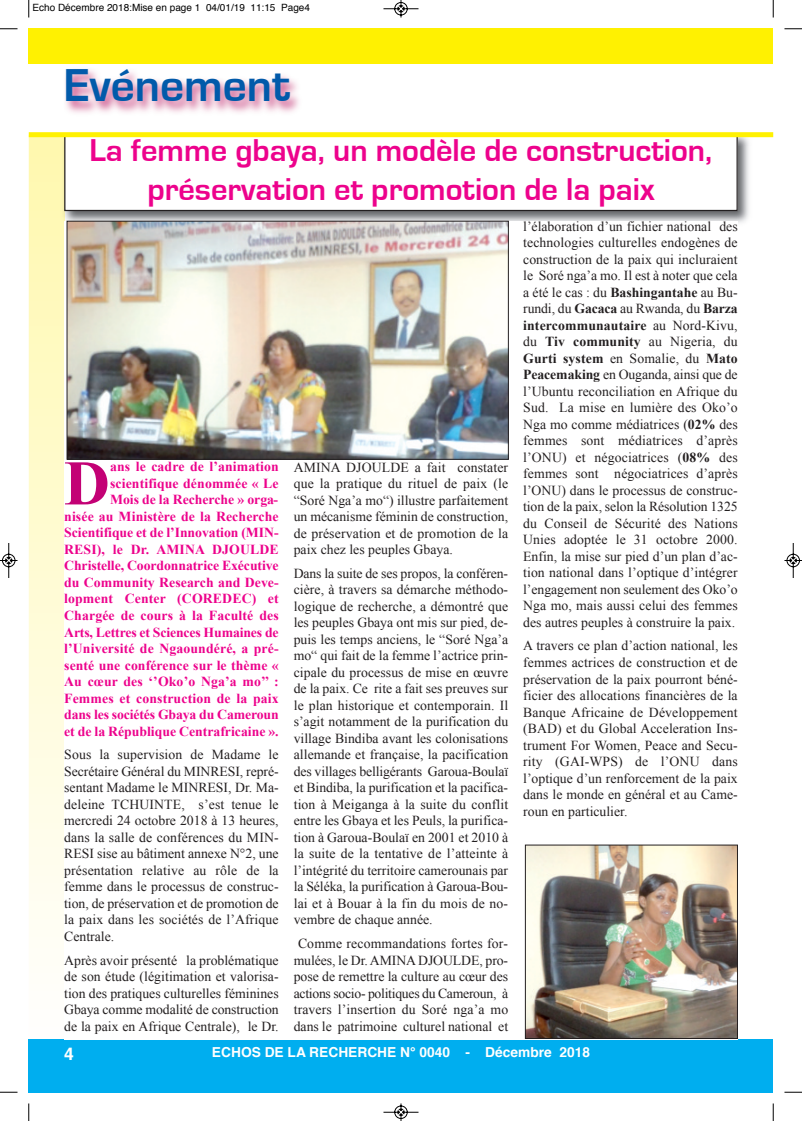
<style>
.page{position:relative;width:802px;height:1121px;background:#fff}
.page>*{position:absolute;margin:0;border:0;box-sizing:border-box;transform-origin:0 0}
.t1{font:700 63.5px "Times New Roman";color:#c30175}
.t2{font:700 47.5px "Eurostile";color:#015aaa}
.t3{font:700 32.5px/39px "Eurostile";color:#ed028c;text-align:center}
.t4{font:700 17.5px "Helvetica";color:#fff}
.t5{font:13.75px/16.5px "Times New Roman";color:#231f20;text-align:justify}
.t6{font:700 13.75px/16.5px "Times New Roman";letter-spacing:.005em;color:#ed028c;text-align:right}
.t7{font:700 13.75px "Helvetica";color:#fff}
.t8{font:10px "Helvetica";color:#000}
.s1{font-weight:700}
</style>
<div class="page">
<div style="left:29px;top:1039px;width:744px;height:53px;background:#00aeef"></div>
<img style="left:65px;top:69px;width:234px;height:44px">
<img style="left:59px;top:145px;width:690px;height:82px">
<img style="left:737px;top:137px;width:17px;height:8px">
<svg style="left:54px;top:137px;width:10px;height:8px"></svg>
<div style="left:65px;top:135px;width:672px;height:75px;background:#fff"></div>
<div style="left:64px;top:134px;width:673px;height:77px;border:1px solid #231f20"></div>
<div style="left:64px;top:221px;width:673px;height:819px;background:#fff"></div>
<div style="left:29px;top:29px;width:744px;height:35px;background:#fff101"></div>
<div style="left:29px;top:132px;width:744px;height:5px;background:#fff101"></div>
<img style="left:69px;top:223px;width:437px;height:234px">
<div style="left:67px;top:221px;width:441px;height:238px;border:1px solid #231f20"></div>
<img style="left:527px;top:846px;width:208px;height:190px">
<div style="left:525px;top:844px;width:212px;height:194px;border:1px solid #231f20"></div>
<svg style="left:28px;top:0;width:2px;height:18px"></svg>
<svg style="left:0;top:28px;width:18px;height:2px"></svg>
<svg style="left:773px;top:0;width:1px;height:18px"></svg>
<svg style="left:784px;top:28px;width:18px;height:2px"></svg>
<svg style="left:28px;top:1103px;width:2px;height:17px"></svg>
<svg style="left:0;top:1091px;width:18px;height:2px"></svg>
<svg style="left:773px;top:1103px;width:1px;height:17px"></svg>
<svg style="left:784px;top:1091px;width:18px;height:2px"></svg>
<svg style="left:383px;top:0;width:36px;height:18px"></svg>
<svg style="left:383px;top:1103px;width:36px;height:17px"></svg>
<svg style="left:0;top:543px;width:18px;height:35px"></svg>
<svg style="left:784px;top:543px;width:18px;height:35px"></svg>
<p class="t8" style="left:32px;top:4px;width:279px">Echo Décembre 2018:Mise en page 1 04/01/19 11:15 Page4</p>
<h2 class="t2" style="left:64px;top:63px;width:228px">Evénement</h2>
<h3 class="t3" style="left:89px;top:132px;width:624px">La femme gbaya, un modèle de construction, préservation et promotion de la paix</h3>
<p class="t6" style="left:64px;top:458px;width:216px">ans le cadre de l’animation scientifique dénommée « Le<br>Mois de la Recherche » orga-<br>nisée au Ministère de la Recherche<br>Scientifique et de l’Innovation (MIN-<br>RESI), le Dr. AMINA DJOULDE<br>Christelle, Coordonnatrice Exécutive du Community Research and Deve&shy;lopment Center (COREDEC) et<br>Chargée de cours à la Faculté des<br>Arts, Lettres et Sciences Humaines de l’Université de Ngaoundéré, a pré&shy;senté une conférence sur le thème «<br>Au cœur des ‘’Oko’o Nga’a mo’’ :<br>Femmes et construction de la paix dans les sociétés Gbaya du Cameroun et de la République Centrafricaine ».</p>
<p class="t5" style="left:64px;top:746px;width:216px">Sous la supervision de Madame le Secrétaire Général du MINRESI, repré&shy;sentant Madame le MINRESI, Dr. Ma&shy;deleine TCHUINTE, s’est tenue le mercredi 24 octobre 2018 à 13 heures, dans la salle de conférences du MIN-RESI sise au bâtiment annexe N°2, une présentation relative au rôle de la femme dans le processus de construc&shy;tion, de préservation et de promotion de la paix dans les sociétés de l’Afrique Centrale.</p>
<p class="t5" style="left:64px;top:951px;width:216px">Après avoir présenté la problématique de son étude (légitimation et valorisa&shy;tion des pratiques culturelles féminines Gbaya comme modalité de construction de la paix en Afrique Centrale), le Dr.</p>
<h1 class="t1" style="left:64px;top:448px;width:47px">D</h1>
<p class="t5" style="left:294px;top:459px;width:216px">AMINA DJOULDE a fait constater que la pratique du rituel de paix (le “Soré Nga’a mo“) illustre parfaitement un mécanisme féminin de construction, de préservation et de promotion de la paix chez les peuples Gbaya.</p>
<p class="t5" style="left:294px;top:565px;width:216px">Dans la suite de ses propos, la conféren&shy;cière, à travers sa démarche méthodo&shy;logique de recherche, a démontré que les peuples Gbaya ont mis sur pied, de&shy;puis les temps anciens, le “Soré Nga’a mo“ qui fait de la femme l’actrice prin&shy;cipale du processus de mise en œuvre de la paix. Ce rite a fait ses preuves sur le plan historique et contemporain. Il s’agit notamment de la purification du village Bindiba avant les colonisations allemande et française, la pacification des villages belligérants Garoua-Boulaï et Bindiba, la purification et la pacifica&shy;tion à Meiganga à la suite du conflit entre les Gbaya et les Peuls, la purifica&shy;tion à Garoua-Boulaï en 2001 et 2010 à la suite de la tentative de l’atteinte à l’intégrité du territoire camerounais par la Séléka, la purification à Garoua-Bou&shy;lai et à Bouar à la fin du mois de no&shy;vembre de chaque année.</p>
<p class="t5" style="left:294px;top:935px;width:216px;text-align:center">Comme recommandations fortes for&shy;mulées, le Dr. AMINA DJOULDE, pro&shy;pose de remettre la culture au cœur des actions socio- politiques du Cameroun, à travers l’insertion du Soré nga’a mo dans le patrimoine culturel national et</p>
<p class="t5" style="left:523px;top:218px;width:216px">l’élaboration d’un fichier national des technologies culturelles endogènes de construction de la paix qui incluraient le Soré nga’a mo. Il est à noter que cela a été le cas : du <span class="s1">Bashingantahe</span> au Bu&shy;rundi, du <span class="s1">Gacaca</span> au Rwanda, du <span class="s1">Barza intercommunautaire</span> au Nord-Kivu, du <span class="s1">Tiv community</span> au Nigeria, du <span class="s1">Gurti system</span> en Somalie, du <span class="s1">Mato Peacemaking</span> en Ouganda, ainsi que de l’Ubuntu reconciliation en Afrique du Sud. La mise en lumière des Oko’o Nga mo comme médiatrices (<span class="s1">02%</span> des femmes sont médiatrices d’après l’ONU) et négociatrices (<span class="s1">08%</span> des femmes sont négociatrices d’après l’ONU) dans le processus de construc&shy;tion de la paix, selon la Résolution 1325 du Conseil de Sécurité des Nations Unies adoptée le 31 octobre 2000.<br>Enfin, la mise sur pied d’un plan d’ac&shy;tion national dans l’optique d’intégrer l’engagement non seulement des Oko’o Nga mo, mais aussi celui des femmes des autres peuples à construire la paix.</p>
<p class="t5" style="left:523px;top:637px;width:216px">A travers ce plan d’action national, les femmes actrices de construction et de préservation de la paix pourront béné&shy;ficier des allocations financières de la Banque Africaine de Développement (BAD) et du Global Acceleration Ins&shy;trument For Women, Peace and Secu&shy;rity (GAI-WPS) de l’ONU dans l’optique d’un renforcement de la paix dans le monde en général et au Came&shy;roun en particulier.</p>
<p class="t4" style="left:64px;top:1046px;width:11px">4</p>
<p class="t7" style="left:212px;top:1046px;width:379px">ECHOS DE LA RECHERCHE N° 0040 - Décembre 2018</p>
</div>
